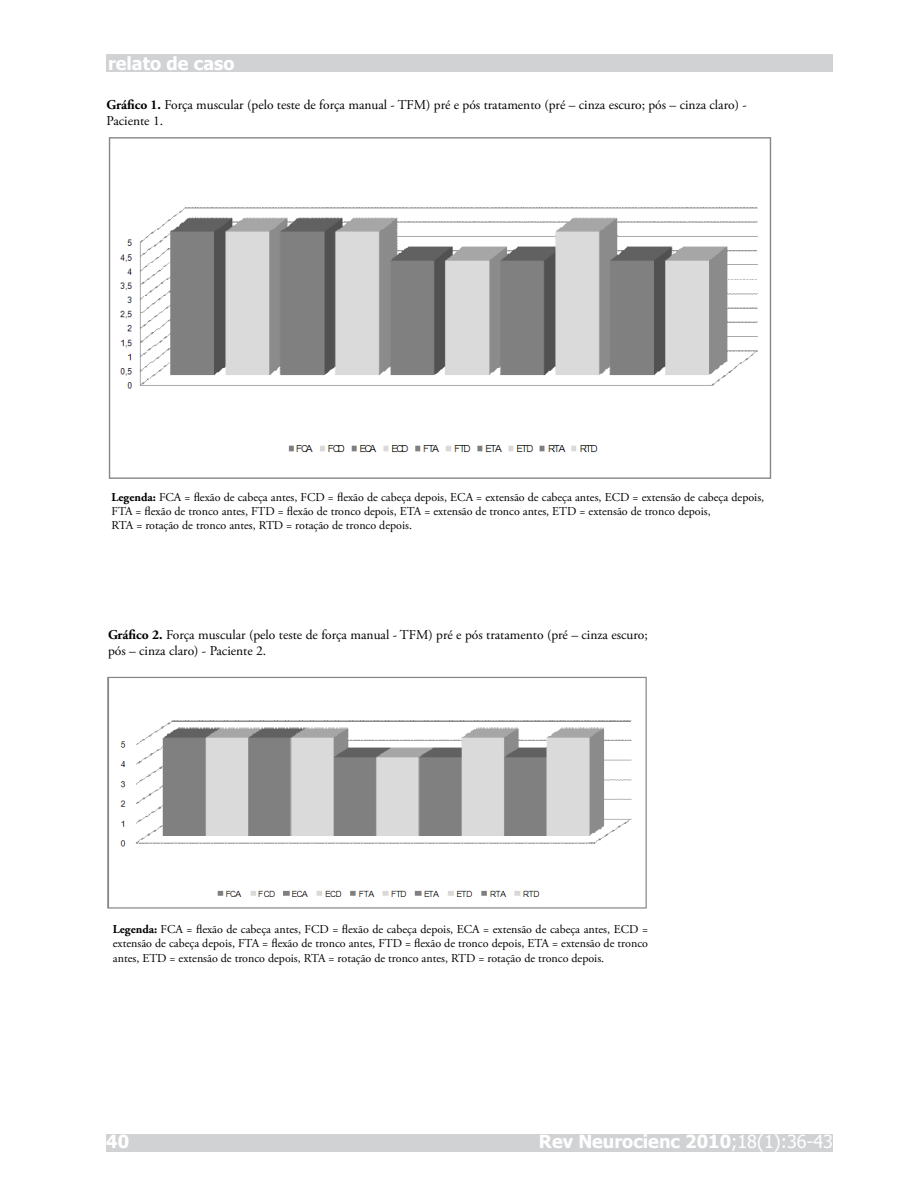
<style>
.page{position:relative;width:918px;height:1188px;background:#fff}
.page>*{position:absolute;margin:0;border:0;box-sizing:border-box;transform-origin:0 0}
.t1{font:700 18px "Tahoma";color:#fff}
.resumo_summary{font:13.5px/16.2px "Adobe Garamond Pro";color:#000}
.resumo_summary-2{font:12px/14.4px "Adobe Garamond Pro";color:#000;text-align:justify}
.s1{font-weight:700}
.s2{font-weight:400}
</style>
<div class="page">
<div style="left:106px;top:54px;width:727px;height:18px;background:#d1d2d4"></div>
<div style="left:106px;top:1134px;width:727px;height:18px;background:#d1d2d4"></div>
<img style="left:108px;top:137px;width:664px;height:342px">
<img style="left:107px;top:676px;width:540px;height:233px">
<p class="t1" style="left:108px;top:51px;width:128px">relato de caso</p>
<p class="resumo_summary" style="left:107px;top:97px;width:642px"><span class="s1">Gráfico 1.</span> Força muscular (pelo teste de força manual - TFM) pré e pós tratamento (pré – cinza escuro; pós – cinza claro) -</p>
<p class="resumo_summary" style="left:107px;top:114px;width:58px">Paciente 1.</p>
<p class="resumo_summary-2" style="left:112px;top:490px;width:654px"><span class="s1">Legenda:</span> FCA = flexão de cabeça antes, FCD = flexão de cabeça depois, ECA = extensão de cabeça antes, ECD = extensão de cabeça depois,<br>FTA = flexão de tronco antes, FTD = flexão de tronco depois, ETA = extensão de tronco antes, ETD = extensão de tronco depois,</p>
<p class="resumo_summary-2" style="left:112px;top:519px;width:302px">RTA = rotação de tronco antes, RTD = rotação de tronco depois.</p>
<p class="resumo_summary" style="left:108px;top:627px;width:541px"><span class="s1">Gráfico 2.</span> Força muscular (pelo teste de força manual - TFM) pré e pós tratamento (pré – cinza escuro; pós – cinza claro) - Paciente 2.</p>
<p class="resumo_summary-2" style="left:113px;top:922px;width:537px"><span class="s1">Legenda:</span> FCA = flexão de cabeça antes, FCD = flexão de cabeça depois, ECA = extensão de cabeça antes, ECD = extensão de cabeça depois, FTA = flexão de tronco antes, FTD = flexão de tronco depois, ETA = extensão de tronco antes, ETD = extensão de tronco depois, RTA = rotação de tronco antes, RTD = rotação de tronco depois.</p>
<p class="t1" style="left:106px;top:1129px;width:24px">40</p>
<p class="t1" style="left:539px;top:1129px;width:296px">Rev Neurocienc 2010<span class="s2">;18(1):36-43</span></p>
</div>
